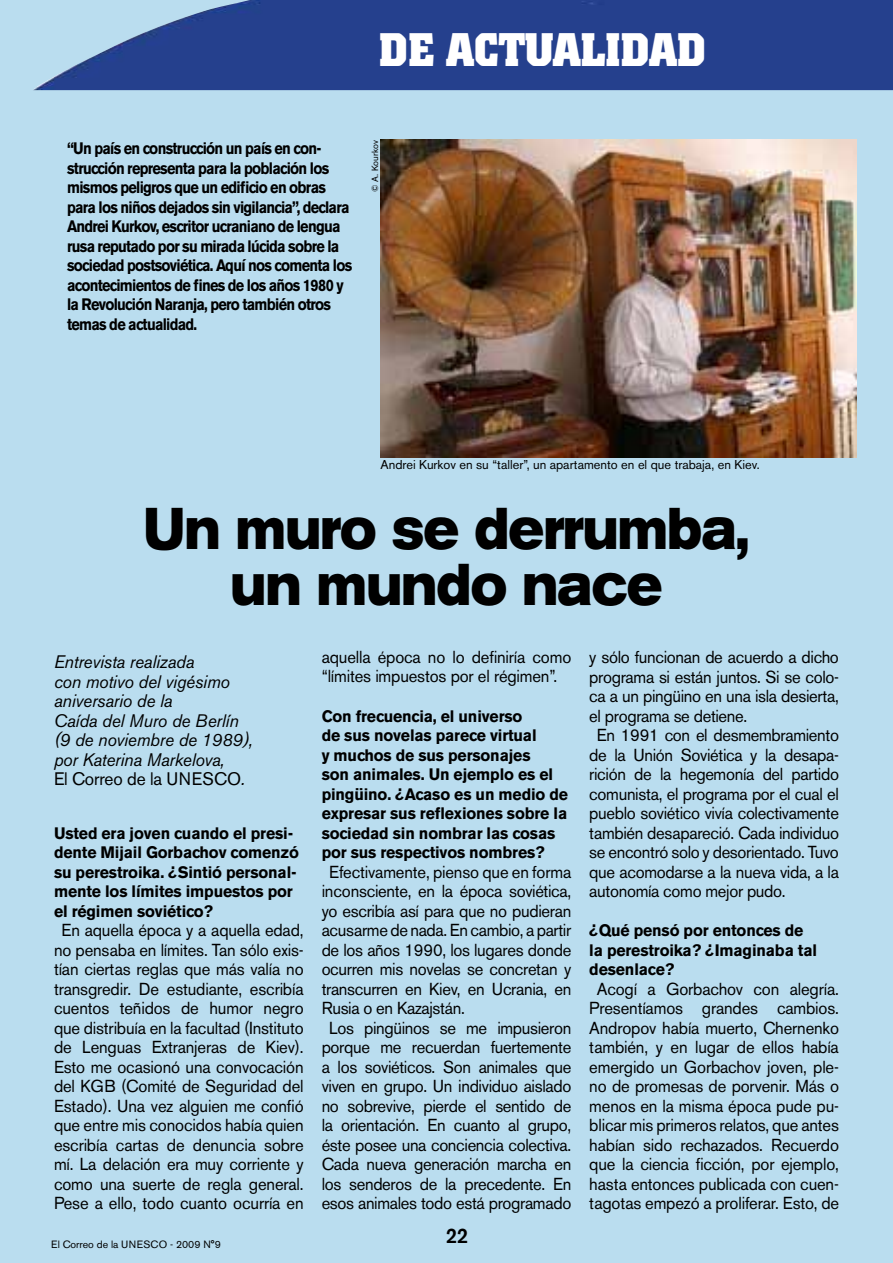
<style>
.page{position:relative;width:893px;height:1263px;background:#baddef}
.page>*{position:absolute;margin:0;border:0;box-sizing:border-box;transform-origin:0 0}
.t1{font:700 expanded 58.2px/56.4px "Akzidenz Grotesk BE";letter-spacing:-.01em;color:#000;text-align:center;scale:.75 1}
.t2{font:700 46.5px "Colossalis";letter-spacing:.085em;color:#fff;scale:.96 1}
.t3{font:500 21px "Akzidenz Grotesk BE";color:#000;scale:.96 1}
.t4{font:italic 18px/19.5px "Akzidenz Grotesk BE";letter-spacing:-.01em;color:#000;scale:.96 1}
.t5{font:17.25px/19.5px "Akzidenz Grotesk BE";letter-spacing:-.01em;color:#000;text-align:center;scale:.96 1}
.t6{font:700 16.5px/19.5px "Akzidenz Grotesk BE";letter-spacing:-.01em;color:#000;scale:.96 1}
.t7{font:700 16.5px/19.5px "Akzidenz Grotesk BE";letter-spacing:-.05em;color:#000;scale:.88 1}
.t8{font:12.75px "Akzidenz Grotesk BE";color:#000}
.t9{font:10.5px "Akzidenz Grotesk BE";color:#000}
.t10{font:9px "Akzidenz Grotesk BE";color:#000}
.s1{font-style:normal}
</style>
<div class="page">
<img style="left:33px;top:0;width:860px;height:90px">
<img style="left:380px;top:139px;width:477px;height:318px">
<h2 class="t2" style="left:379px;top:22px;width:339px">DE ACTUALIDAD</h2>
<p class="t7" style="left:67px;top:139px;width:326px">“Un país en construcción un país en con&shy;strucción representa para la población los mismos peligros que un edificio en obras para los niños dejados sin vigilancia”, declara Andrei Kurkov, escritor ucraniano de lengua rusa reputado por su mirada lúcida sobre la sociedad postsoviética. Aquí nos comenta los acontecimientos de fines de los años 1980 y la Revolución Naranja, pero también otros temas de actualidad.</p>
<p class="t10" style="left:370px;top:192px;width:53px;rotate:-90deg">© A. Kourkov</p>
<p class="t8" style="left:380px;top:457px;width:381px">Andrei Kurkov en su “taller”, un apartamento en el que trabaja, en Kiev.</p>
<h1 class="t1" style="left:143px;top:501px;width:810px">Un muro se derrumba, un mundo nace</h1>
<p class="t4" style="left:54px;top:652px;width:209px">Entrevista realizada<br>con motivo del vigésimo aniversario de la<br>Caída del Muro de Berlín (9 de noviembre de 1989), por Katerina Markelova,<br><span class="s1">El Correo de la UNESCO</span>.</p>
<p class="t6" style="left:54px;top:823px;width:257px">Usted era joven cuando el presi&shy;dente Mijail Gorbachov comenzó su perestroika. ¿Sintió personal&shy;mente los límites impuestos por el régimen soviético?</p>
<p class="t5" style="left:54px;top:920px;width:262px">En aquella época y a aquella edad, no pensaba en límites. Tan sólo exis&shy;tían ciertas reglas que más valía no transgredir. De estudiante, escribía cuentos teñidos de humor negro que distribuía en la facultad (Instituto de Lenguas Extranjeras de Kiev).<br>Esto me ocasionó una convocación del KGB (Comité de Seguridad del Estado). Una vez alguien me confió que entre mis conocidos había quien escribía cartas de denuncia sobre mí. La delación era muy corriente y como una suerte de regla general.<br>Pese a ello, todo cuanto ocurría en</p>
<p class="t9" style="left:51px;top:1238px;width:171px">El Correo de la UNESCO - 2009 N°9</p>
<p class="t5" style="left:322px;top:647px;width:262px;text-align:left">aquella época no lo definiría como “límites impuestos por el régimen”.</p>
<p class="t6" style="left:322px;top:706px;width:258px">Con frecuencia, el universo<br>de sus novelas parece virtual<br>y muchos de sus personajes<br>son animales. Un ejemplo es el pingüino. ¿Acaso es un medio de expresar sus reflexiones sobre la sociedad sin nombrar las cosas por sus respectivos nombres?</p>
<p class="t5" style="left:329px;top:862px;width:254px">Efectivamente, pienso que en forma</p>
<p class="t5" style="left:322px;top:881px;width:262px">inconsciente, en la época soviética,</p>
<p class="t5" style="left:322px;top:901px;width:262px">yo escribía así para que no pudieran</p>
<p class="t5" style="left:322px;top:920px;width:261px">acusarme de nada. En cambio, a partir</p>
<p class="t5" style="left:322px;top:940px;width:262px">de los años 1990, los lugares donde</p>
<p class="t5" style="left:322px;top:959px;width:262px">ocurren mis novelas se concretan y</p>
<p class="t5" style="left:322px;top:979px;width:262px">transcurren en Kiev, en Ucrania, en</p>
<p class="t5" style="left:322px;top:998px;width:151px">Rusia o en Kazajstán.</p>
<p class="t5" style="left:329px;top:1018px;width:254px">Los pingüinos se me impusieron</p>
<p class="t5" style="left:322px;top:1037px;width:262px">porque me recuerdan fuertemente</p>
<p class="t5" style="left:322px;top:1057px;width:262px">a los soviéticos. Son animales que</p>
<p class="t5" style="left:322px;top:1076px;width:262px">viven en grupo. Un individuo aislado</p>
<p class="t5" style="left:322px;top:1096px;width:262px">no sobrevive, pierde el sentido de</p>
<p class="t5" style="left:322px;top:1115px;width:262px">la orientación. En cuanto al grupo,</p>
<p class="t5" style="left:322px;top:1135px;width:262px">éste posee una conciencia colectiva.</p>
<p class="t5" style="left:322px;top:1154px;width:262px">Cada nueva generación marcha en</p>
<p class="t5" style="left:322px;top:1174px;width:262px">los senderos de la precedente. En</p>
<p class="t5" style="left:322px;top:1193px;width:262px">esos animales todo está programado</p>
<p class="t3" style="left:446px;top:1223px;width:25px">22</p>
<p class="t5" style="left:589px;top:647px;width:262px">y sólo funcionan de acuerdo a dicho</p>
<p class="t5" style="left:589px;top:667px;width:262px">programa si están juntos. Si se colo-</p>
<p class="t5" style="left:589px;top:686px;width:262px">ca a un pingüino en una isla desierta,</p>
<p class="t5" style="left:589px;top:706px;width:166px">el programa se detiene.</p>
<p class="t5" style="left:597px;top:725px;width:254px">En 1991 con el desmembramiento</p>
<p class="t5" style="left:589px;top:745px;width:262px">de la Unión Soviética y la desapa-</p>
<p class="t5" style="left:589px;top:764px;width:262px">rición de la hegemonía del partido</p>
<p class="t5" style="left:589px;top:784px;width:261px">comunista, el programa por el cual el</p>
<p class="t5" style="left:589px;top:803px;width:262px">pueblo soviético vivía colectivamente</p>
<p class="t5" style="left:589px;top:823px;width:262px">también desapareció. Cada individuo</p>
<p class="t5" style="left:589px;top:842px;width:262px">se encontró solo y desorientado. Tuvo</p>
<p class="t5" style="left:589px;top:862px;width:261px">que acomodarse a la nueva vida, a la</p>
<p class="t5" style="left:589px;top:881px;width:206px">autonomía como mejor pudo.</p>
<p class="t6" style="left:589px;top:921px;width:239px">¿Qué pensó por entonces de la perestroika? ¿Imaginaba tal desenlace?</p>
<p class="t5" style="left:589px;top:979px;width:262px">Acogí a Gorbachov con alegría.<br>Presentíamos grandes cambios.<br>Andropov había muerto, Chernenko también, y en lugar de ellos había emergido un Gorbachov joven, ple&shy;no de promesas de porvenir. Más o menos en la misma época pude pu&shy;blicar mis primeros relatos, que antes habían sido rechazados. Recuerdo que la ciencia ficción, por ejemplo, hasta entonces publicada con cuen&shy;tagotas empezó a proliferar. Esto, de</p>
</div>
